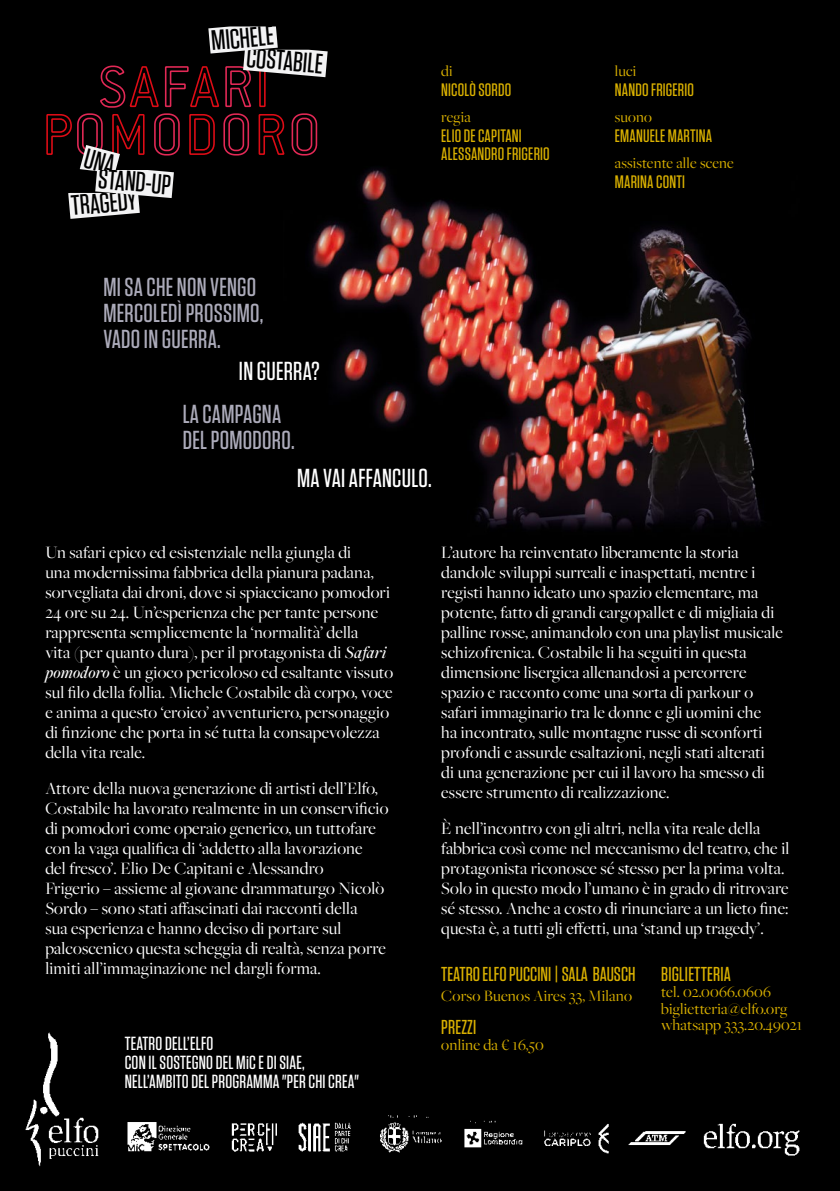
<style>
.page{position:relative;width:840px;height:1191px;background:#fff}
.page>*{position:absolute;margin:0;border:0;box-sizing:border-box;transform-origin:0 0}
.t1{font:500 28px "Tungsten";color:#000}
.t2{font:500 26px/26px "Tungsten";letter-spacing:.01em;color:#acabba}
.t3{font:500 26px "Tungsten";letter-spacing:.01em;color:#fff}
.t4{font:500 20.2px "Tungsten";color:#dab100}
.t5{font:500 19px/19px "Tungsten";letter-spacing:.01em;color:#fff}
.t6{font:18px/20px "Freight Big Pro";letter-spacing:.01em;color:#fff}
.t7{font:500 18px/18px "Tungsten";letter-spacing:.01em;color:#dab100}
.t8{font:16.4px/16.4px "Freight Big Pro";letter-spacing:.01em;color:#dab100}
.t9{font:16px "Freight Big Pro";letter-spacing:.01em;color:#dab100}
.s1{font-weight:500;font-style:italic}
</style>
<div class="page">
<div style="left:0;top:0;width:839px;height:1191px;background:#000"></div>
<img style="left:309px;top:168px;width:453px;height:361px">
<img style="left:380px;top:1122px;width:62px;height:31px">
<img style="left:388px;top:1115px;width:41px;height:3px">
<img style="left:127px;top:1122px;width:83px;height:30px">
<img style="left:231px;top:1123px;width:46px;height:29px">
<img style="left:298px;top:1122px;width:53px;height:30px">
<img style="left:544px;top:1123px;width:65px;height:31px">
<img style="left:628px;top:1131px;width:58px;height:14px">
<img style="left:703px;top:1123px;width:97px;height:33px">
<img style="left:464px;top:1128px;width:59px;height:20px">
<img style="left:470px;top:1120px;width:26px;height:4px">
<img style="left:25px;top:1032px;width:74px;height:135px">
<svg style="left:46px;top:26px;width:281px;height:193px"></svg>
<h1 class="t1" style="left:100px;top:164px;width:74px;rotate:5deg">STAND-UP</h1>
<h1 class="t1" style="left:70px;top:191px;width:67px;rotate:-5deg">TRAGEDY</h1>
<h1 class="t1" style="left:210px;top:26px;width:64px;rotate:-5deg">MICHELE</h1>
<h1 class="t1" style="left:248px;top:42px;width:78px;rotate:5deg">COSTABILE</h1>
<p class="t9" style="left:441px;top:60px;width:13px">di</p>
<p class="t7" style="left:441px;top:81px;width:72px">NICOLÒ SORDO</p>
<p class="t9" style="left:441px;top:106px;width:31px">regia</p>
<p class="t7" style="left:441px;top:127px;width:110px">ELIO DE CAPITANI<br>ALESSANDRO FRIGERIO</p>
<p class="t9" style="left:614px;top:60px;width:23px">luci</p>
<p class="t7" style="left:614px;top:81px;width:81px">NANDO FRIGERIO</p>
<p class="t9" style="left:614px;top:106px;width:39px">suono</p>
<p class="t7" style="left:614px;top:127px;width:99px">EMANUELE MARTINA</p>
<p class="t9" style="left:614px;top:152px;width:120px">assistente alle scene</p>
<p class="t7" style="left:614px;top:173px;width:72px">MARINA CONTI</p>
<h2 class="t2" style="left:103px;top:274px;width:161px">MI SA CHE NON VENGO<br>MERCOLEDÌ PROSSIMO,<br>VADO IN GUERRA.</h2>
<h2 class="t3" style="left:239px;top:357px;width:82px">IN GUERRA?</h2>
<h2 class="t2" style="left:183px;top:401px;width:113px">LA CAMPAGNA<br>DEL POMODORO.</h2>
<h2 class="t3" style="left:297px;top:464px;width:136px">MA VAI AFFANCULO.</h2>
<p class="t6" style="left:45px;top:541px;width:349px">Un safari epico ed esistenziale nella giungla di<br>una modernissima fabbrica della pianura padana, sorvegliata dai droni, dove si spiaccicano pomodori 24 ore su 24. Un’esperienza che per tante persone rappresenta semplicemente la ‘normalità’ della<br>vita (per quanto dura), per il protagonista di <span class="s1">Safari pomodoro</span> è un gioco pericoloso ed esaltante vissuto sul filo della follia. Michele Costabile dà corpo, voce e anima a questo ‘eroico’ avventuriero, personaggio di finzione che porta in sé tutta la consapevolezza della vita reale.</p>
<p class="t6" style="left:45px;top:777px;width:344px">Attore della nuova generazione di artisti dell’Elfo, Costabile ha lavorato realmente in un conservificio di pomodori come operaio generico, un tuttofare con la vaga qualifica di ‘addetto alla lavorazione<br>del fresco’. Elio De Capitani e Alessandro<br>Frigerio – assieme al giovane drammaturgo Nicolò Sordo – sono stati affascinati dai racconti della<br>sua esperienza e hanno deciso di portare sul palcoscenico questa scheggia di realtà, senza porre limiti all’immaginazione nel dargli forma.</p>
<p class="t5" style="left:125px;top:1033px;width:236px">TEATRO DELL’ELFO<br>CON IL SOSTEGNO DEL MiC E DI SIAE,<br>NELL’AMBITO DEL PROGRAMMA "PER CHI CREA"</p>
<p class="t6" style="left:441px;top:541px;width:343px">L’autore ha reinventato liberamente la storia dandole sviluppi surreali e inaspettati, mentre i registi hanno ideato uno spazio elementare, ma potente, fatto di grandi cargopallet e di migliaia di palline rosse, animandolo con una playlist musicale schizofrenica. Costabile li ha seguiti in questa dimensione lisergica allenandosi a percorrere spazio e racconto come una sorta di parkour o safari immaginario tra le donne e gli uomini che<br>ha incontrato, sulle montagne russe di sconforti profondi e assurde esaltazioni, negli stati alterati<br>di una generazione per cui il lavoro ha smesso di essere strumento di realizzazione.</p>
<p class="t6" style="left:441px;top:817px;width:349px">È nell’incontro con gli altri, nella vita reale della fabbrica così come nel meccanismo del teatro, che il protagonista riconosce sé stesso per la prima volta.<br>Solo in questo modo l’umano è in grado di ritrovare sé stesso. Anche a costo di rinunciare a un lieto fine: questa è, a tutti gli effetti, una ‘stand up tragedy’.</p>
<p class="t4" style="left:660px;top:963px;width:71px">BIGLIETTERIA</p>
<p class="t8" style="left:660px;top:983px;width:142px">tel. 02.0066.0606 biglietteria@elfo.org whatsapp 333.20.49021</p>
<p class="t4" style="left:441px;top:963px;width:196px">TEATRO ELFO PUCCINI | SALA BAUSCH</p>
<p class="t8" style="left:441px;top:987px;width:192px">Corso Buenos Aires 33, Milano</p>
<p class="t4" style="left:441px;top:1016px;width:37px">PREZZI</p>
<p class="t8" style="left:441px;top:1036px;width:104px">online da € 16,50</p>
</div>
